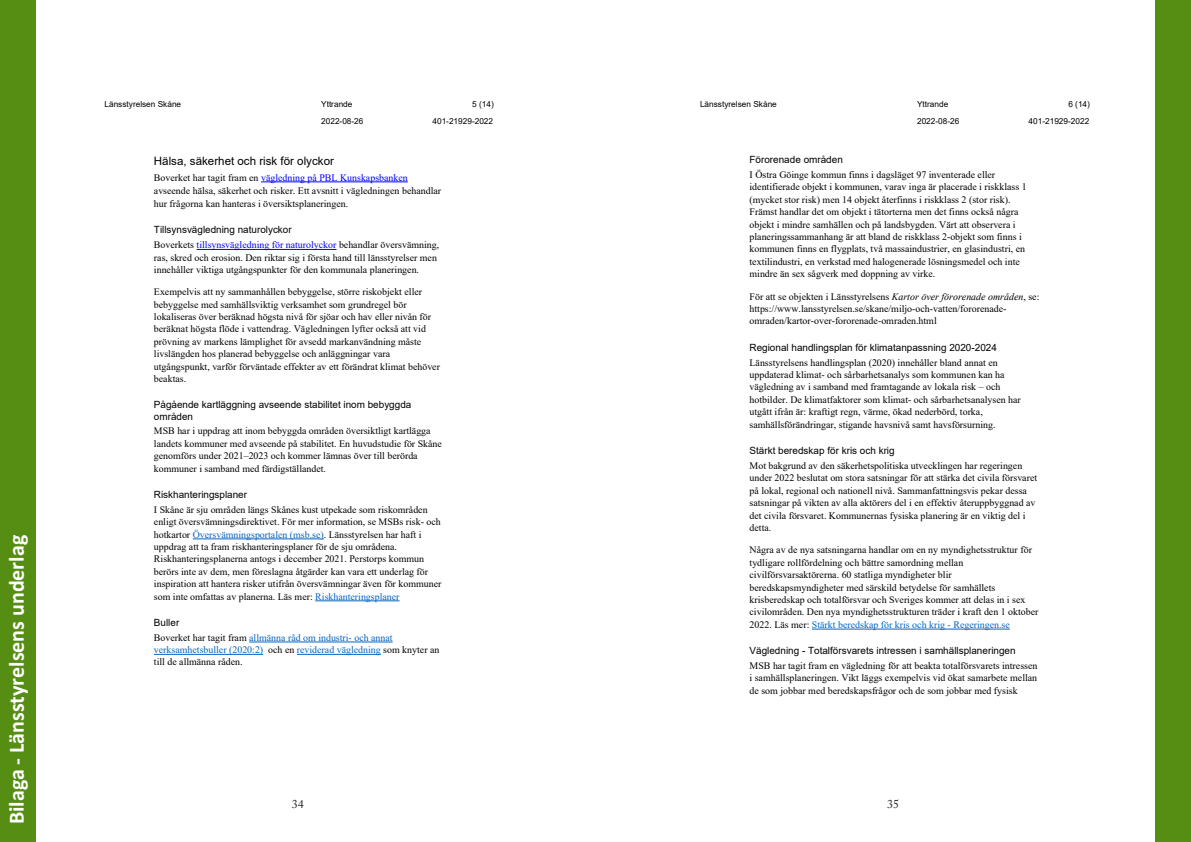
<style>
.page{position:relative;width:1191px;height:842px;background:#fff}
.page>*{position:absolute;margin:0;border:0;box-sizing:border-box;transform-origin:0 0}
.t1{font:700 22px "Calibri";color:#fff}
.t2{font:12px "Adobe Caslon Pro";color:#231f20}
.t3{font:11.6px "Arial";color:#000}
.t4{font:9.9px/12.4px "Times New Roman";color:#000}
.t5{font:9.9px/11.4px "Arial";color:#000}
.t6{font:9.9px/12.4px "Times New Roman";color:#0563c1}
.t7{font:8.3px/17.3px "Arial";color:#000}
.s1{color:#00f}
.s2{color:#0563c1}
.s3{color:#000}
.s4{font-style:italic}
</style>
<div class="page">
<div style="left:0;top:0;width:35px;height:842px;background:#568e14"></div>
<div style="left:1155px;top:0;width:36px;height:842px;background:#568e14"></div>
<hr style="left:261px;top:182px;width:147px;height:1px;background:#00f">
<hr style="left:197px;top:249px;width:139px;height:1px;background:#00f">
<hr style="left:193px;top:539px;width:131px;height:1px;background:#0563c1">
<hr style="left:315px;top:601px;width:84px;height:1px;background:#0563c1">
<hr style="left:249px;top:642px;width:144px;height:1px;background:#0563c1">
<hr style="left:154px;top:654px;width:109px;height:1px;background:#0563c1">
<hr style="left:297px;top:654px;width:84px;height:1px;background:#0563c1">
<hr style="left:812px;top:629px;width:198px;height:1px;background:#0563c1">
<h1 class="t1" style="left:1px;top:824px;width:291px;rotate:-90deg">Bilaga - Länsstyrelsens underlag</h1>
<p class="t7" style="left:104px;top:95px;width:78px">Länsstyrelsen Skåne</p>
<p class="t7" style="left:321px;top:95px;width:44px">Yttrande<br>2022-08-26</p>
<p class="t7" style="left:432px;top:95px;width:63px;text-align:right">5 (14)<br>401-21929-2022</p>
<p class="t3" style="left:154px;top:152px;width:181px">Hälsa, säkerhet och risk för olyckor</p>
<p class="t4" style="left:154px;top:170px;width:289px;line-height:13.2px">Boverket har tagit fram en <span class="s1">vägledning på PBL Kunskapsbanken </span>avseende hälsa, säkerhet och risker. Ett avsnitt i vägledningen behandlar hur frågorna kan hanteras i översiktsplaneringen.</p>
<p class="t5" style="left:154px;top:224px;width:139px">Tillsynsvägledning naturolyckor</p>
<p class="t4" style="left:154px;top:238px;width:287px">Boverkets <span class="s1">tillsynsvägledning för naturolyckor</span> behandlar översvämning, ras, skred och erosion. Den riktar sig i första hand till länsstyrelser men innehåller viktiga utgångspunkter för den kommunala planeringen.</p>
<p class="t4" style="left:154px;top:285px;width:287px">Exempelvis att ny sammanhållen bebyggelse, större riskobjekt eller bebyggelse med samhällsviktig verksamhet som grundregel bör lokaliseras över beräknad högsta nivå för sjöar och hav eller nivån för beräknat högsta flöde i vattendrag. Vägledningen lyfter också att vid prövning av markens lämplighet för avsedd markanvändning måste livslängden hos planerad bebyggelse och anläggningar vara utgångspunkt, varför förväntade effekter av ett förändrat klimat behöver beaktas.</p>
<p class="t5" style="left:154px;top:399px;width:259px">Pågående kartläggning avseende stabilitet inom bebyggda områden</p>
<p class="t4" style="left:154px;top:425px;width:289px">MSB har i uppdrag att inom bebyggda områden översiktligt kartlägga landets kommuner med avseende på stabilitet. En huvudstudie för Skåne genomförs under 2021–2023 och kommer lämnas över till berörda kommuner i samband med färdigställandet.</p>
<p class="t5" style="left:154px;top:489px;width:95px">Riskhanteringsplaner</p>
<p class="t4" style="left:154px;top:503px;width:289px">I Skåne är sju områden längs Skånes kust utpekade som riskområden enligt översvämningsdirektivet. För mer information, se MSBs risk- och hotkartor <span class="s2">Översvämningsportalen (msb.se)</span>. Länsstyrelsen har haft i uppdrag att ta fram riskhanteringsplaner för de sju områdena.<br>Riskhanteringsplanerna antogs i december 2021. Perstorps kommun berörs inte av dem, men föreslagna åtgärder kan vara ett underlag för inspiration att hantera risker utifrån översvämningar även för kommuner som inte omfattas av planerna. Läs mer: <span class="s2">Riskhanteringsplaner</span></p>
<p class="t5" style="left:154px;top:617px;width:27px">Buller</p>
<p class="t6" style="left:154px;top:631px;width:287px"><span class="s3">Boverket har tagit fram</span> allmänna råd om industri- och annat verksamhetsbuller (2020:2) <span class="s3">och en</span> reviderad vägledning <span class="s3">som knyter an till de allmänna råden.</span></p>
<p class="t7" style="left:700px;top:95px;width:78px">Länsstyrelsen Skåne</p>
<p class="t7" style="left:917px;top:95px;width:44px">Yttrande<br>2022-08-26</p>
<p class="t7" style="left:1028px;top:95px;width:63px;text-align:right">6 (14)<br>401-21929-2022</p>
<p class="t5" style="left:749px;top:154px;width:95px">Förorenade områden</p>
<p class="t4" style="left:749px;top:168px;width:279px">I Östra Göinge kommun finns i dagsläget 97 inventerade eller identifierade objekt i kommunen, varav inga är placerade i riskklass 1 (mycket stor risk) men 14 objekt återfinns i riskklass 2 (stor risk).<br>Främst handlar det om objekt i tätorterna men det finns också några objekt i mindre samhällen och på landsbygden. Värt att observera i planeringssammanhang är att bland de riskklass 2-objekt som finns i kommunen finns en flygplats, två massaindustrier, en glasindustri, en textilindustri, en verkstad med halogenerade lösningsmedel och inte mindre än sex sågverk med doppning av virke.</p>
<p class="t4" style="left:749px;top:290px;width:291px">För att se objekten i Länsstyrelsens <span class="s4">Kartor över förorenade områden</span>, se: https://www.lansstyrelsen.se/skane/miljo-och-vatten/fororenade&shy;omraden/kartor-over-fororenade-omraden.html</p>
<p class="t5" style="left:749px;top:341px;width:249px">Regional handlingsplan för klimatanpassning 2020-2024</p>
<p class="t4" style="left:749px;top:356px;width:273px">Länsstyrelsens handlingsplan (2020) innehåller bland annat en uppdaterad klimat- och sårbarhetsanalys som kommunen kan ha vägledning av i samband med framtagande av lokala risk – och hotbilder. De klimatfaktorer som klimat- och sårbarhetsanalysen har utgått ifrån är: kraftigt regn, värme, ökad nederbörd, torka, samhällsförändringar, stigande havsnivå samt havsförsurning.</p>
<p class="t5" style="left:749px;top:445px;width:147px">Stärkt beredskap för kris och krig</p>
<p class="t4" style="left:749px;top:459px;width:289px">Mot bakgrund av den säkerhetspolitiska utvecklingen har regeringen under 2022 beslutat om stora satsningar för att stärka det civila försvaret på lokal, regional och nationell nivå. Sammanfattningsvis pekar dessa satsningar på vikten av alla aktörers del i en effektiv återuppbyggnad av det civila försvaret. Kommunernas fysiska planering är en viktig del i detta.</p>
<p class="t4" style="left:749px;top:543px;width:290px">Några av de nya satsningarna handlar om en ny myndighetsstruktur för tydligare rollfördelning och bättre samordning mellan civilförsvarsaktörerna. 60 statliga myndigheter blir beredskapsmyndigheter med särskild betydelse för samhällets krisberedskap och totalförsvar och Sveriges kommer att delas in i sex civilområden. Den nya myndighetsstrukturen träder i kraft den 1 oktober 2022. Läs mer: <span class="s2">Stärkt beredskap för kris och krig - Regeringen.se</span></p>
<p class="t5" style="left:749px;top:645px;width:267px">Vägledning - Totalförsvarets intressen i samhällsplaneringen</p>
<p class="t4" style="left:749px;top:659px;width:289px;text-align:justify">MSB har tagit fram en vägledning för att beakta totalförsvarets intressen i samhällsplaneringen. Vikt läggs exempelvis vid ökat samarbete mellan de som jobbar med beredskapsfrågor och de som jobbar med fysisk</p>
<p class="t2" style="left:292px;top:797px;width:13px">34</p>
<p class="t2" style="left:887px;top:797px;width:13px">35</p>
</div>
